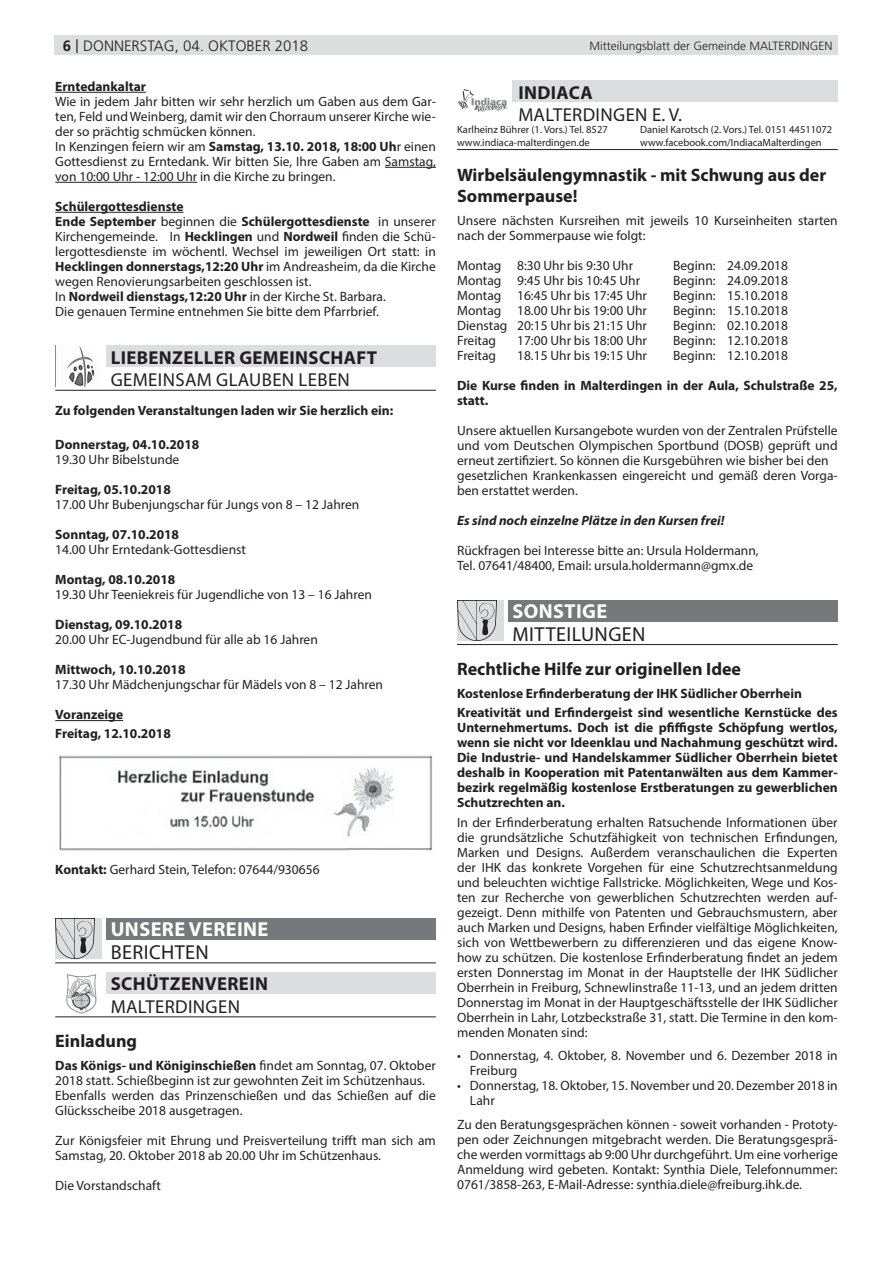
<style>
.page{position:relative;width:893px;height:1263px;background:#fff}
.page>*{position:absolute;margin:0;border:0;box-sizing:border-box;transform-origin:0 0}
.t1{font:700 20.25px "Myriad Pro";letter-spacing:.02em;color:#fff}
.t2{font:20.25px "Myriad Pro";letter-spacing:.02em;color:#231f20}
.t3{font:18.75px "Myriad Pro";letter-spacing:.02em;color:#231f20}
.t4{font:700 18.75px "Myriad Pro";letter-spacing:.02em;color:#231f20}
.t5{font:700 18px/20.2px "Myriad Pro";color:#231f20}
.t6{font:300 15px "Frutiger LT Std";color:#231f20}
.t7{font:13.5px/15px "Myriad Pro";color:#231f20}
.t8{font:700 13.5px/15px "Myriad Pro";color:#231f20}
.t9{font:italic 700 13.5px "Myriad Pro";color:#231f20}
.t10{font:300 12px "Frutiger LT Std";color:#231f20}
.t11{font:10.5px "Myriad Pro";color:#231f20}
.s1{font-weight:700}
.s2{font-family:"Arial Nova";font-weight:400}
</style>
<div class="page">
<div style="left:54px;top:36px;width:784px;height:19px;background:#dcdddf"></div>
<hr style="left:55px;top:92px;width:91px;height:1px;background:#231f20">
<hr style="left:385px;top:167px;width:51px;height:1px;background:#231f20">
<hr style="left:55px;top:182px;width:142px;height:1px;background:#231f20">
<hr style="left:55px;top:212px;width:129px;height:1px;background:#231f20">
<hr style="left:55px;top:720px;width:68px;height:1px;background:#231f20">
<div style="left:106px;top:346px;width:330px;height:21px;background:#dcdddf"></div>
<hr style="left:55px;top:390px;width:381px;height:1px;background:#231f20">
<img style="left:55px;top:346px;width:40px;height:41px">
<img style="left:58px;top:755px;width:375px;height:96px">
<div style="left:56px;top:918px;width:46px;height:41px;background:#dcdddf"></div>
<img style="left:56px;top:918px;width:38px;height:41px">
<div style="left:106px;top:918px;width:330px;height:22px;background:#76787b"></div>
<hr style="left:55px;top:962px;width:381px;height:1px;background:#231f20">
<div style="left:106px;top:972px;width:330px;height:22px;background:#dcdddf"></div>
<hr style="left:55px;top:1016px;width:381px;height:1px;background:#231f20">
<img style="left:66px;top:975px;width:30px;height:38px">
<div style="left:512px;top:81px;width:326px;height:21px;background:#dcdddf"></div>
<hr style="left:457px;top:149px;width:381px;height:1px;background:#231f20">
<img style="left:458px;top:89px;width:49px;height:23px">
<div style="left:457px;top:600px;width:46px;height:40px;background:#dcdddf"></div>
<img style="left:457px;top:600px;width:39px;height:40px">
<div style="left:508px;top:600px;width:330px;height:21px;background:#76787b"></div>
<hr style="left:457px;top:644px;width:381px;height:1px;background:#231f20">
<p class="t6" style="left:63px;top:37px;width:247px"><span class="s1">6</span> <span class="s2">|</span> donnerstag, 04. OKTOber 2018</p>
<p class="t10" style="left:589px;top:39px;width:244px">Mitteilungsblatt der Gemeinde MALTERDINGEN</p>
<p class="t8" style="left:55px;top:78px;width:92px">Erntedankaltar</p>
<p class="t7" style="left:55px;top:94px;width:382px">Wie in jedem Jahr bitten wir sehr herzlich um Gaben aus dem Gar&shy;ten, Feld und Weinberg, damit wir den Chorraum unserer Kirche wie&shy;der so prächtig schmücken können.<br>In Kenzingen feiern wir am <span class="s1">Samstag, 13.10. 2018, 18:00 Uh</span>r einen Gottesdienst zu Erntedank. Wir bitten Sie, Ihre Gaben am Samstag, von 10:00 Uhr - 12:00 Uhr in die Kirche zu bringen.</p>
<p class="t7" style="left:55px;top:199px;width:382px"><span class="s1">Schülergottesdienste<br>Ende September</span> beginnen die <span class="s1">Schülergottesdienste</span> in unserer Kirchengemeinde. In <span class="s1">Hecklingen</span> und <span class="s1">Nordweil</span> finden die Schü&shy;lergottesdienste im wöchentl. Wechsel im jeweiligen Ort statt: in <span class="s1">Hecklingen donnerstags,12:20 Uhr</span> im Andreasheim, da die Kirche wegen Renovierungsarbeiten geschlossen ist.<br>In <span class="s1">Nordweil dienstags,12:20 Uhr</span> in der Kirche St. Barbara.<br>Die genauen Termine entnehmen Sie bitte dem Pfarrbrief.</p>
<h2 class="t4" style="left:111px;top:345px;width:268px">LIEBENZELLER GEMEINSCHAFT</h2>
<h2 class="t3" style="left:111px;top:368px;width:241px">GEMEINSAM GLAUBEN LEBEN</h2>
<p class="t8" style="left:55px;top:402px;width:339px">Zu folgenden Veranstaltungen laden wir Sie herzlich ein:</p>
<p class="t8" style="left:55px;top:437px;width:146px">Donnerstag, 04.10.2018</p>
<p class="t7" style="left:55px;top:452px;width:126px">19.30 Uhr Bibelstunde</p>
<p class="t8" style="left:55px;top:482px;width:117px">Freitag, 05.10.2018</p>
<p class="t7" style="left:55px;top:497px;width:306px">17.00 Uhr Bubenjungschar für Jungs von 8 – 12 Jahren</p>
<p class="t8" style="left:55px;top:527px;width:125px">Sonntag, 07.10.2018</p>
<p class="t7" style="left:55px;top:542px;width:192px">14.00 Uhr Erntedank-Gottesdienst</p>
<p class="t8" style="left:55px;top:572px;width:122px">Montag, 08.10.2018</p>
<p class="t7" style="left:55px;top:587px;width:318px">19.30 Uhr Teeniekreis für Jugendliche von 13 – 16 Jahren</p>
<p class="t8" style="left:55px;top:617px;width:128px">Dienstag, 09.10.2018</p>
<p class="t7" style="left:55px;top:632px;width:264px">20.00 Uhr EC-Jugendbund für alle ab 16 Jahren</p>
<p class="t8" style="left:55px;top:662px;width:132px">Mittwoch, 10.10.2018</p>
<p class="t7" style="left:55px;top:677px;width:329px">17.30 Uhr Mädchenjungschar für Mädels von 8 – 12 Jahren</p>
<p class="t8" style="left:55px;top:705px;width:117px;line-height:19.2px">Voranzeige<br>Freitag, 12.10.2018</p>
<h2 class="t4" style="left:518px;top:80px;width:76px">INDIACA</h2>
<h2 class="t3" style="left:518px;top:103px;width:165px">MALTERDINGEN E. V.</h2>
<p class="t11" style="left:457px;top:123px;width:152px">Karlheinz Bührer (1. Vors.) Tel. 8527</p>
<p class="t11" style="left:640px;top:123px;width:194px">Daniel Karotsch (2. Vors.) Tel. 0151 44511072</p>
<p class="t11" style="left:457px;top:136px;width:134px">www.indiaca-malterdingen.de</p>
<p class="t11" style="left:640px;top:136px;width:183px">www.facebook.com/IndiacaMalterdingen</p>
<h3 class="t5" style="left:457px;top:165px;width:371px">Wirbelsäulengymnastik - mit Schwung aus der<br>Sommerpause!</h3>
<p class="t7" style="left:457px;top:213px;width:382px">Unsere nächsten Kursreihen mit jeweils 10 Kurseinheiten starten nach der Sommerpause wie folgt:</p>
<p class="t7" style="left:457px;top:258px;width:178px">Montag 8:30 Uhr bis 9:30 Uhr</p>
<p class="t7" style="left:673px;top:258px;width:116px">Beginn: 24.09.2018</p>
<p class="t7" style="left:457px;top:273px;width:184px">Montag 9:45 Uhr bis 10:45 Uhr</p>
<p class="t7" style="left:673px;top:273px;width:116px">Beginn: 24.09.2018</p>
<p class="t7" style="left:457px;top:288px;width:191px">Montag 16:45 Uhr bis 17:45 Uhr</p>
<p class="t7" style="left:673px;top:288px;width:116px">Beginn: 15.10.2018</p>
<p class="t7" style="left:457px;top:303px;width:191px">Montag 18.00 Uhr bis 19:00 Uhr</p>
<p class="t7" style="left:673px;top:303px;width:116px">Beginn: 15.10.2018</p>
<p class="t7" style="left:457px;top:318px;width:191px">Dienstag 20:15 Uhr bis 21:15 Uhr</p>
<p class="t7" style="left:673px;top:318px;width:116px">Beginn: 02.10.2018</p>
<p class="t7" style="left:457px;top:333px;width:40px">Freitag</p>
<p class="t7" style="left:517px;top:333px;width:131px">17:00 Uhr bis 18:00 Uhr</p>
<p class="t7" style="left:673px;top:333px;width:116px">Beginn: 12.10.2018</p>
<p class="t7" style="left:457px;top:348px;width:40px">Freitag</p>
<p class="t7" style="left:517px;top:348px;width:131px">18.15 Uhr bis 19:15 Uhr</p>
<p class="t7" style="left:673px;top:348px;width:116px">Beginn: 12.10.2018</p>
<p class="t8" style="left:457px;top:378px;width:382px">Die Kurse finden in Malterdingen in der Aula, Schulstraße 25, statt.</p>
<p class="t7" style="left:457px;top:423px;width:382px">Unsere aktuellen Kursangebote wurden von der Zentralen Prüfstelle und vom Deutschen Olympischen Sportbund (DOSB) geprüft und erneut zertifiziert. So können die Kursgebühren wie bisher bei den gesetzlichen Krankenkassen eingereicht und gemäß deren Vorga&shy;ben erstattet werden.</p>
<p class="t9" style="left:457px;top:512px;width:269px">Es sind noch einzelne Plätze in den Kursen frei!</p>
<p class="t7" style="left:457px;top:543px;width:303px">Rückfragen bei Interesse bitte an: Ursula Holdermann,<br>Tel. 07641/48400, Email: ursula.holdermann@gmx.de</p>
<h1 class="t1" style="left:513px;top:598px;width:96px">SONSTIGE</h1>
<h1 class="t2" style="left:513px;top:621px;width:134px">MITTEILUNGEN</h1>
<h3 class="t5" style="left:457px;top:658px;width:285px">Rechtliche Hilfe zur originellen Idee</h3>
<p class="t8" style="left:457px;top:683px;width:382px;line-height:19.2px">Kostenlose Erfinderberatung der IHK Südlicher Oberrhein<br>Kreativität und Erfindergeist sind wesentliche Kernstücke des</p>
<p class="t8" style="left:457px;top:720px;width:382px;text-align:justify">Unternehmertums. Doch ist die pfiffigste Schöpfung wertlos, wenn sie nicht vor Ideenklau und Nachahmung geschützt wird.<br>Die Industrie- und Handelskammer Südlicher Oberrhein bietet deshalb in Kooperation mit Patentanwälten aus dem Kammer&shy;bezirk regelmäßig kostenlose Erstberatungen zu gewerblichen Schutzrechten an.</p>
<p class="t7" style="left:457px;top:814px;width:382px;text-align:justify">In der Erfinderberatung erhalten Ratsuchende Informationen über die grundsätzliche Schutzfähigkeit von technischen Erfindungen, Marken und Designs. Außerdem veranschaulichen die Experten der IHK das konkrete Vorgehen für eine Schutzrechtsanmeldung und beleuchten wichtige Fallstricke. Möglichkeiten, Wege und Kos&shy;ten zur Recherche von gewerblichen Schutzrechten werden auf&shy;gezeigt. Denn mithilfe von Patenten und Gebrauchsmustern, aber auch Marken und Designs, haben Erfinder vielfältige Möglichkeiten, sich von Wettbewerbern zu differenzieren und das eigene Know&shy;how zu schützen. Die kostenlose Erfinderberatung findet an jedem ersten Donnerstag im Monat in der Hauptstelle der IHK Südlicher Oberrhein in Freiburg, Schnewlinstraße 11-13, und an jedem dritten Donnerstag im Monat in der Hauptgeschäftsstelle der IHK Südlicher Oberrhein in Lahr, Lotzbeckstraße 31, statt. Die Termine in den kom&shy;menden Monaten sind:</p>
<p class="t7" style="left:470px;top:1048px;width:369px;text-indent:-13px">• Donnerstag, 4. Oktober, 8. November und 6. Dezember 2018 in<br>Freiburg</p>
<p class="t7" style="left:470px;top:1078px;width:369px;text-indent:-13px">• Donnerstag, 18. Oktober, 15. November und 20. Dezember 2018 in<br>Lahr</p>
<p class="t7" style="left:457px;top:1116px;width:382px;text-align:justify">Zu den Beratungsgesprächen können - soweit vorhanden - Prototy&shy;pen oder Zeichnungen mitgebracht werden. Die Beratungsgesprä&shy;che werden vormittags ab 9:00 Uhr durchgeführt. Um eine vorherige Anmeldung wird gebeten. Kontakt: Synthia Diele, Telefonnummer:<br>0761/3858-263, E-Mail-Adresse: synthia.diele@freiburg.ihk.de.</p>
<p class="t7" style="left:55px;top:861px;width:266px"><span class="s1">Kontakt:</span> Gerhard Stein, Telefon: 07644/930656</p>
<h1 class="t1" style="left:111px;top:916px;width:159px">UNSERE VEREINE</h1>
<h1 class="t2" style="left:111px;top:939px;width:100px">BERICHTEN</h1>
<h2 class="t4" style="left:111px;top:972px;width:159px">SCHÜTZENVEREIN</h2>
<h2 class="t3" style="left:111px;top:995px;width:131px">MALTERDINGEN</h2>
<h3 class="t5" style="left:55px;top:1030px;width:83px">Einladung</h3>
<p class="t7" style="left:55px;top:1058px;width:382px"><span class="s1">Das Königs- und Königinschießen</span> findet am Sonntag, 07. Oktober 2018 statt. Schießbeginn ist zur gewohnten Zeit im Schützenhaus.<br>Ebenfalls werden das Prinzenschießen und das Schießen auf die Glücksscheibe 2018 ausgetragen.</p>
<p class="t7" style="left:55px;top:1133px;width:382px">Zur Königsfeier mit Ehrung und Preisverteilung trifft man sich am<br>Samstag, 20. Oktober 2018 ab 20.00 Uhr im Schützenhaus.</p>
<p class="t7" style="left:55px;top:1178px;width:107px">Die Vorstandschaft</p>
</div>
